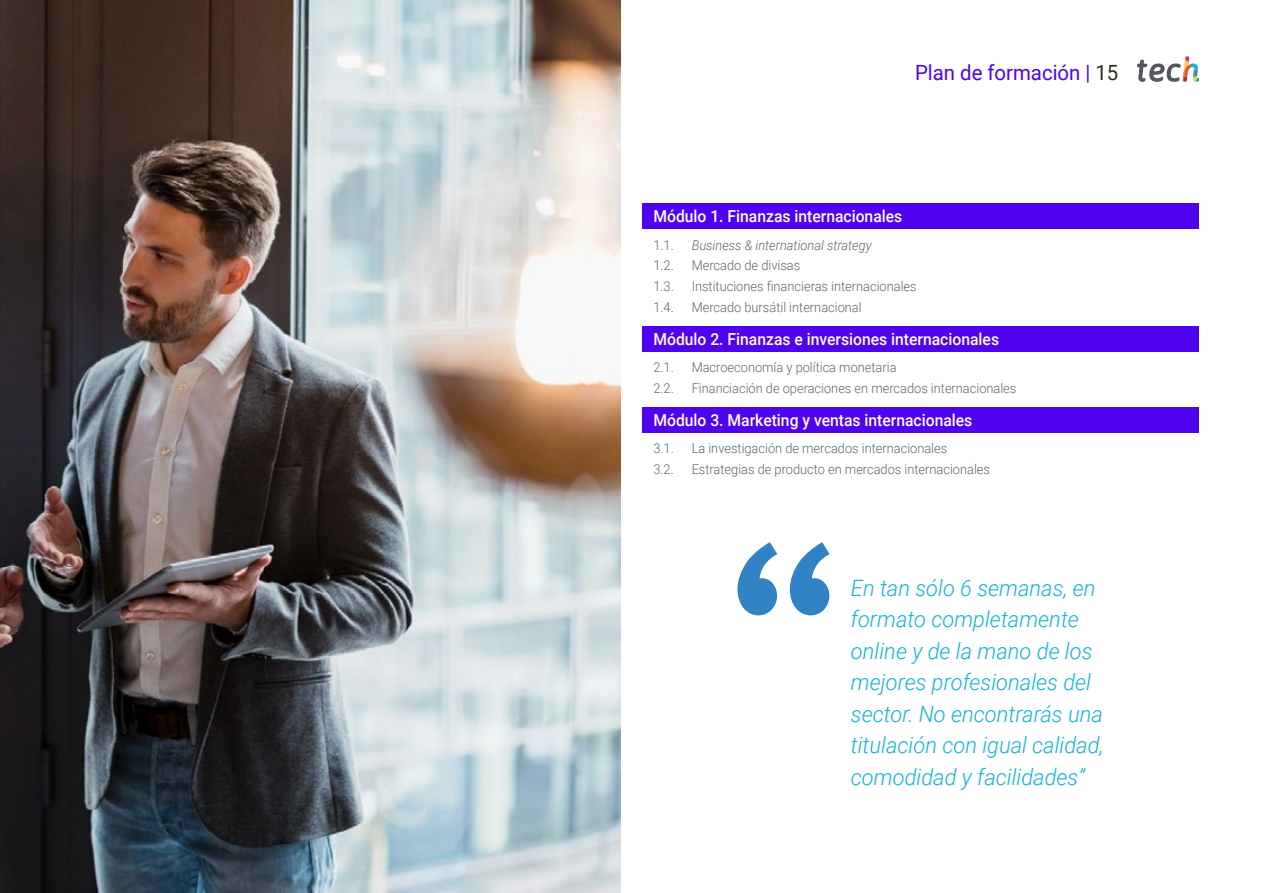
<style>
.page{position:relative;width:1263px;height:893px;background:#fff}
.page>*{position:absolute;margin:0;border:0;box-sizing:border-box;transform-origin:0 0}
.t1{font:italic 300 22.5px/31.5px "Roboto";color:#0fb6cf}
.t2{font:21px "Roboto";color:#5002ee}
.t3{font:500 16.5px "Roboto";color:#fff;scale:.95 1}
.t4{font:300 13.5px "Roboto";color:#61646a;scale:.95 1}
.t5{font:italic 300 13.5px "Roboto";color:#61646a;scale:.95 1}
.s1{color:#312e20}
</style>
<div class="page">
<img style="left:0;top:0;width:621px;height:893px">
<div style="left:642px;top:204px;width:557px;height:25px;background:#5002ee"></div>
<div style="left:642px;top:326px;width:557px;height:25px;background:#5002ee"></div>
<div style="left:642px;top:407px;width:557px;height:25px;background:#5002ee"></div>
<svg style="left:1137px;top:56px;width:62px;height:26px"></svg>
<svg style="left:737px;top:542px;width:93px;height:73px"></svg>
<h2 class="t2" style="left:915px;top:57px;width:205px">Plan de formación | <span class="s1">15</span></h2>
<p class="t3" style="left:653px;top:205px;width:264px">Módulo 1. Finanzas internacionales</p>
<p class="t4" style="left:653px;top:235px;width:23px">1.1.</p>
<p class="t5" style="left:692px;top:235px;width:191px">Business &amp; international strategy</p>
<p class="t4" style="left:653px;top:256px;width:23px">1.2.</p>
<p class="t4" style="left:692px;top:256px;width:116px">Mercado de divisas</p>
<p class="t4" style="left:653px;top:277px;width:23px">1.3.</p>
<p class="t4" style="left:692px;top:277px;width:238px">Instituciones financieras internacionales</p>
<p class="t4" style="left:653px;top:298px;width:23px">1.4.</p>
<p class="t4" style="left:692px;top:298px;width:180px">Mercado bursátil internacional</p>
<p class="t3" style="left:653px;top:328px;width:365px">Módulo 2. Finanzas e inversiones internacionales</p>
<p class="t4" style="left:653px;top:358px;width:23px">2.1.</p>
<p class="t4" style="left:692px;top:358px;width:217px">Macroeconomía y política monetaria</p>
<p class="t4" style="left:653px;top:379px;width:23px">2.2.</p>
<p class="t4" style="left:692px;top:379px;width:343px">Financiación de operaciones en mercados internacionales</p>
<p class="t3" style="left:653px;top:409px;width:337px">Módulo 3. Marketing y ventas internacionales</p>
<p class="t4" style="left:653px;top:439px;width:23px">3.1.</p>
<p class="t4" style="left:692px;top:439px;width:271px">La investigación de mercados internacionales</p>
<p class="t4" style="left:653px;top:460px;width:23px">3.2.</p>
<p class="t4" style="left:692px;top:460px;width:316px">Estrategias de producto en mercados internacionales</p>
<h1 class="t1" style="left:851px;top:571px;width:254px">En tan sólo 6 semanas, en formato completamente online y de la mano de los mejores profesionales del sector. No encontrarás una titulación con igual calidad, comodidad y facilidades”</h1>
</div>
